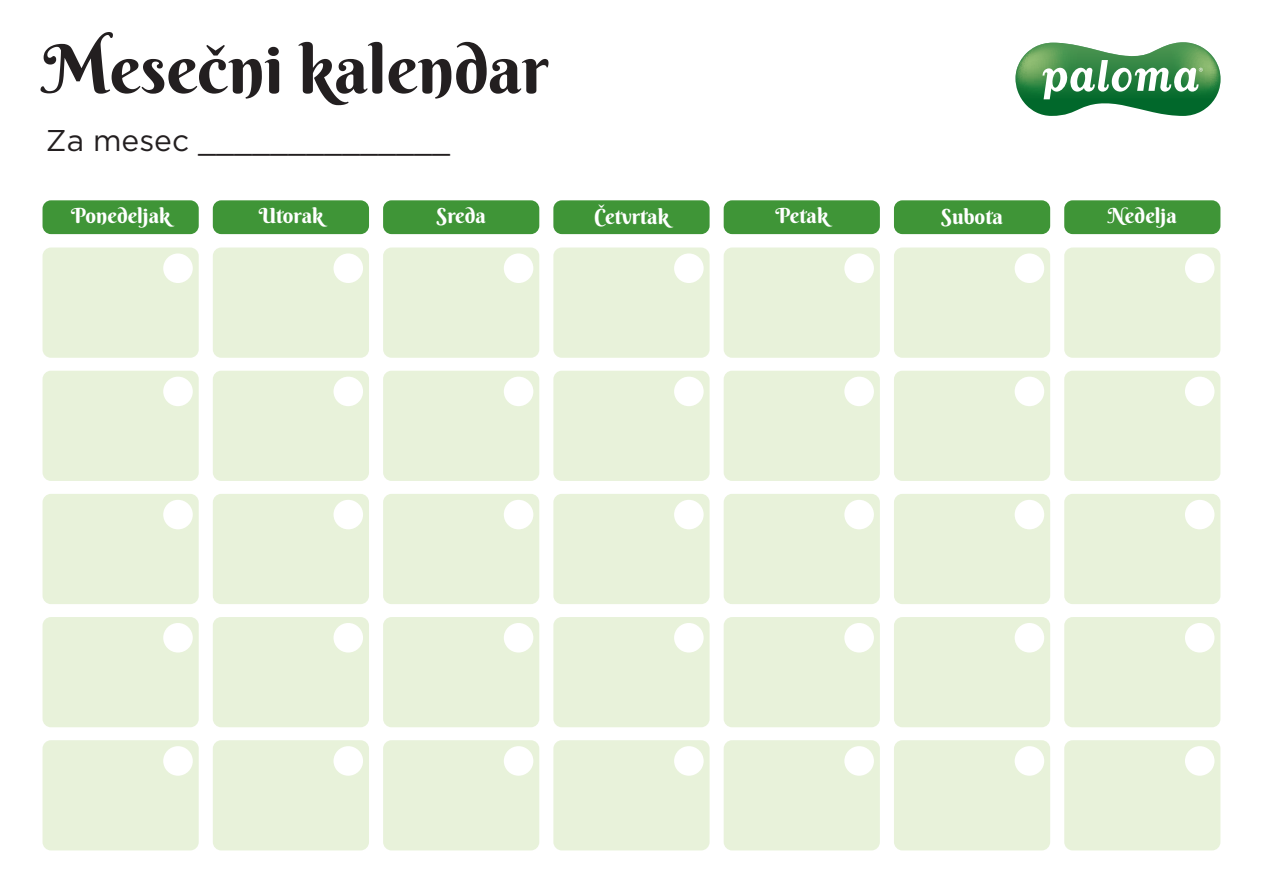
<style>
.page{position:relative;width:1263px;height:893px;background:#fff}
.page>*{position:absolute;margin:0;border:0;box-sizing:border-box;transform-origin:0 0}
.t1{font:67.5px "Berkshire Swash";color:#231f20}
.t2{font:30px "Gotham OT";color:#231f20}
.t3{font:21px "Berkshire Swash";color:#fff}
.t4{font:20.85px "Berkshire Swash";color:#fff}
</style>
<div class="page">
<svg style="left:1015px;top:42px;width:205px;height:74px"></svg>
<div style="left:43px;top:200px;width:156px;height:34px;background:#3f9537;border-radius:8px"></div>
<div style="left:43px;top:247px;width:156px;height:111px;background:#e4f0d4;border-radius:8px"></div>
<div style="left:43px;top:740px;width:156px;height:110px;background:#e4f0d4;border-radius:8px"></div>
<div style="left:43px;top:617px;width:156px;height:110px;background:#e4f0d4;border-radius:8px"></div>
<div style="left:43px;top:494px;width:156px;height:110px;background:#e4f0d4;border-radius:8px"></div>
<div style="left:43px;top:371px;width:156px;height:110px;background:#e4f0d4;border-radius:8px"></div>
<div style="left:213px;top:247px;width:156px;height:111px;background:#e4f0d4;border-radius:8px"></div>
<div style="left:213px;top:740px;width:156px;height:110px;background:#e4f0d4;border-radius:8px"></div>
<div style="left:213px;top:617px;width:156px;height:110px;background:#e4f0d4;border-radius:8px"></div>
<div style="left:213px;top:494px;width:156px;height:110px;background:#e4f0d4;border-radius:8px"></div>
<div style="left:213px;top:371px;width:156px;height:110px;background:#e4f0d4;border-radius:8px"></div>
<div style="left:213px;top:200px;width:156px;height:34px;background:#3f9537;border-radius:8px"></div>
<div style="left:383px;top:247px;width:156px;height:111px;background:#e4f0d4;border-radius:8px"></div>
<div style="left:383px;top:740px;width:156px;height:110px;background:#e4f0d4;border-radius:8px"></div>
<div style="left:383px;top:617px;width:156px;height:110px;background:#e4f0d4;border-radius:8px"></div>
<div style="left:383px;top:494px;width:156px;height:110px;background:#e4f0d4;border-radius:8px"></div>
<div style="left:383px;top:371px;width:156px;height:110px;background:#e4f0d4;border-radius:8px"></div>
<div style="left:383px;top:200px;width:156px;height:34px;background:#3f9537;border-radius:8px"></div>
<div style="left:553px;top:247px;width:157px;height:111px;background:#e4f0d4;border-radius:8px"></div>
<div style="left:553px;top:740px;width:157px;height:110px;background:#e4f0d4;border-radius:8px"></div>
<div style="left:553px;top:617px;width:157px;height:110px;background:#e4f0d4;border-radius:8px"></div>
<div style="left:553px;top:494px;width:157px;height:110px;background:#e4f0d4;border-radius:8px"></div>
<div style="left:553px;top:371px;width:157px;height:110px;background:#e4f0d4;border-radius:8px"></div>
<div style="left:553px;top:200px;width:157px;height:34px;background:#3f9537;border-radius:8px"></div>
<div style="left:724px;top:247px;width:156px;height:111px;background:#e4f0d4;border-radius:8px"></div>
<div style="left:724px;top:740px;width:156px;height:110px;background:#e4f0d4;border-radius:8px"></div>
<div style="left:724px;top:617px;width:156px;height:110px;background:#e4f0d4;border-radius:8px"></div>
<div style="left:724px;top:494px;width:156px;height:110px;background:#e4f0d4;border-radius:8px"></div>
<div style="left:724px;top:371px;width:156px;height:110px;background:#e4f0d4;border-radius:8px"></div>
<div style="left:724px;top:200px;width:156px;height:34px;background:#3f9537;border-radius:8px"></div>
<div style="left:894px;top:247px;width:156px;height:111px;background:#e4f0d4;border-radius:8px"></div>
<div style="left:894px;top:740px;width:156px;height:110px;background:#e4f0d4;border-radius:8px"></div>
<div style="left:894px;top:617px;width:156px;height:110px;background:#e4f0d4;border-radius:8px"></div>
<div style="left:894px;top:494px;width:156px;height:110px;background:#e4f0d4;border-radius:8px"></div>
<div style="left:894px;top:371px;width:156px;height:110px;background:#e4f0d4;border-radius:8px"></div>
<div style="left:894px;top:200px;width:156px;height:34px;background:#3f9537;border-radius:8px"></div>
<div style="left:1064px;top:247px;width:156px;height:111px;background:#e4f0d4;border-radius:8px"></div>
<div style="left:1064px;top:740px;width:156px;height:110px;background:#e4f0d4;border-radius:8px"></div>
<div style="left:1064px;top:617px;width:156px;height:110px;background:#e4f0d4;border-radius:8px"></div>
<div style="left:1064px;top:494px;width:156px;height:110px;background:#e4f0d4;border-radius:8px"></div>
<div style="left:1064px;top:371px;width:156px;height:110px;background:#e4f0d4;border-radius:8px"></div>
<div style="left:1064px;top:200px;width:156px;height:34px;background:#3f9537;border-radius:8px"></div>
<div style="left:163px;top:253px;width:30px;height:30px;background:#fff;border-radius:50%"></div>
<div style="left:333px;top:253px;width:30px;height:30px;background:#fff;border-radius:50%"></div>
<div style="left:504px;top:253px;width:29px;height:30px;background:#fff;border-radius:50%"></div>
<div style="left:674px;top:253px;width:30px;height:30px;background:#fff;border-radius:50%"></div>
<div style="left:844px;top:253px;width:30px;height:30px;background:#fff;border-radius:50%"></div>
<div style="left:1015px;top:253px;width:29px;height:30px;background:#fff;border-radius:50%"></div>
<div style="left:1185px;top:253px;width:29px;height:30px;background:#fff;border-radius:50%"></div>
<div style="left:163px;top:377px;width:30px;height:29px;background:#fff;border-radius:50%"></div>
<div style="left:333px;top:377px;width:30px;height:29px;background:#fff;border-radius:50%"></div>
<div style="left:504px;top:377px;width:29px;height:29px;background:#fff;border-radius:50%"></div>
<div style="left:674px;top:377px;width:30px;height:29px;background:#fff;border-radius:50%"></div>
<div style="left:844px;top:377px;width:30px;height:29px;background:#fff;border-radius:50%"></div>
<div style="left:1015px;top:377px;width:29px;height:29px;background:#fff;border-radius:50%"></div>
<div style="left:1185px;top:377px;width:29px;height:29px;background:#fff;border-radius:50%"></div>
<div style="left:163px;top:500px;width:30px;height:29px;background:#fff;border-radius:50%"></div>
<div style="left:333px;top:500px;width:30px;height:29px;background:#fff;border-radius:50%"></div>
<div style="left:504px;top:500px;width:29px;height:29px;background:#fff;border-radius:50%"></div>
<div style="left:674px;top:500px;width:30px;height:29px;background:#fff;border-radius:50%"></div>
<div style="left:844px;top:500px;width:30px;height:29px;background:#fff;border-radius:50%"></div>
<div style="left:1015px;top:500px;width:29px;height:29px;background:#fff;border-radius:50%"></div>
<div style="left:1185px;top:500px;width:29px;height:29px;background:#fff;border-radius:50%"></div>
<div style="left:163px;top:623px;width:30px;height:29px;background:#fff;border-radius:50%"></div>
<div style="left:333px;top:623px;width:30px;height:29px;background:#fff;border-radius:50%"></div>
<div style="left:504px;top:623px;width:29px;height:29px;background:#fff;border-radius:50%"></div>
<div style="left:674px;top:623px;width:30px;height:29px;background:#fff;border-radius:50%"></div>
<div style="left:844px;top:623px;width:30px;height:29px;background:#fff;border-radius:50%"></div>
<div style="left:1015px;top:623px;width:29px;height:29px;background:#fff;border-radius:50%"></div>
<div style="left:1185px;top:623px;width:29px;height:29px;background:#fff;border-radius:50%"></div>
<div style="left:163px;top:746px;width:30px;height:30px;background:#fff;border-radius:50%"></div>
<div style="left:333px;top:746px;width:30px;height:30px;background:#fff;border-radius:50%"></div>
<div style="left:504px;top:746px;width:29px;height:30px;background:#fff;border-radius:50%"></div>
<div style="left:674px;top:746px;width:30px;height:30px;background:#fff;border-radius:50%"></div>
<div style="left:844px;top:746px;width:30px;height:30px;background:#fff;border-radius:50%"></div>
<div style="left:1015px;top:746px;width:29px;height:30px;background:#fff;border-radius:50%"></div>
<div style="left:1185px;top:746px;width:29px;height:30px;background:#fff;border-radius:50%"></div>
<h1 class="t1" style="left:43px;top:27px;width:507px">Mesečni kalendar</h1>
<h2 class="t2" style="left:46px;top:123px;width:406px">Za mesec ______________</h2>
<p class="t4" style="left:71px;top:203px;width:101px">Ponedeljak</p>
<p class="t4" style="left:259px;top:203px;width:66px">Utorak</p>
<p class="t4" style="left:437px;top:203px;width:51px">Sreda</p>
<p class="t3" style="left:594px;top:203px;width:76px">Četvrtak</p>
<p class="t4" style="left:775px;top:203px;width:54px">Petak</p>
<p class="t3" style="left:941px;top:203px;width:63px">Subota</p>
<p class="t4" style="left:1108px;top:203px;width:70px">Nedelja</p>
</div>
